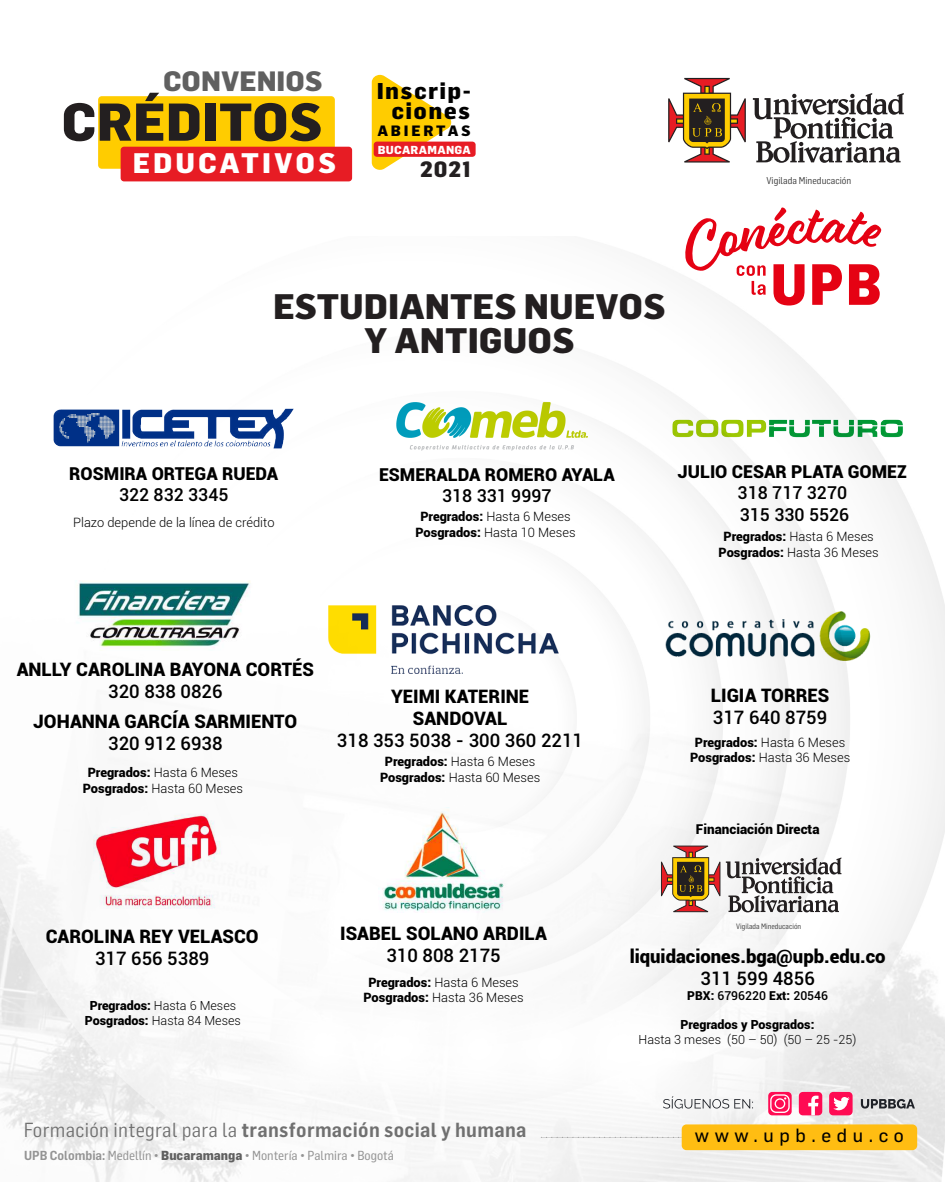
<style>
.page{position:relative;width:945px;height:1182px;background:#fff}
.page>*{position:absolute;margin:0;border:0;box-sizing:border-box;transform-origin:0 0}
.t1{font:800 52.15px "Flama Semicondensed";color:#231f20;scale:1.09 1}
.t2{font:800 34.82px/34.2px "Flama Semicondensed";color:#231f20;text-align:center;scale:1.09 1}
.t3{font:800 27.74px "Flama Semicondensed";letter-spacing:.1em;color:#fff;scale:1.09 1}
.t4{font:800 27.47px "Flama Semicondensed";color:#606060;scale:1.09 1}
.t5{font:800 22.4px/20.5px "Flama Semicondensed";letter-spacing:.055em;color:#000;text-align:right;scale:1.09 1}
.t6{font:800 21.7px "Flama Semicondensed";color:#231f20;scale:1.09 1}
.t7{font:600 19.95px "Flama Semicondensed";letter-spacing:.015em;color:#707070}
.t8{font:18.81px "Flama Basic";letter-spacing:.3em;color:#000}
.t9{font:900 18.55px/22.2px "Roboto";color:#000;text-align:center}
.t10{font:500 18.55px "Roboto";color:#000}
.t11{font:900 17.76px "Roboto";color:#000}
.t12{font:500 17.76px/21.3px "Roboto";color:#000}
.t13{font:800 14.7px "Flama Semicondensed";letter-spacing:.175em;color:#000;scale:1.09 1}
.t14{font:900 13.47px "Roboto";color:#000}
.t15{font:300 12.86px/15.5px "Roboto";color:#000;text-align:center}
.t16{font:12.86px "Flama Semicondensed Basic";color:#949494}
.t17{font:300 12.51px/15px "Roboto";color:#000;text-align:center}
.t18{font:900 12.51px "Roboto";color:#000}
.t19{font:500 12.25px "Roboto";color:#000}
.t20{font:800 11.38px "Flama Semicondensed";letter-spacing:.025em;color:#fff;scale:1.09 1}
.t21{font:9.71px "Flama Semicondensed";color:#333}
.t22{font:7.61px "Flama Semicondensed";color:#333}
.s1{font-weight:900}
.s2{font-weight:400}
.s3{font-family:"Flama Semicondensed";font-weight:600}
.s4{font-family:"Flama Semicondensed";font-weight:800;color:#606060}
</style>
<div class="page">
<img style="left:0;top:305px;width:945px;height:876px">
<img style="left:649px;top:417px;width:287px;height:29px">
<img style="left:51px;top:403px;width:246px;height:50px">
<img style="left:328px;top:605px;width:231px;height:68px">
<img style="left:393px;top:397px;width:200px;height:57px">
<img style="left:378px;top:807px;width:131px;height:105px">
<img style="left:74px;top:580px;width:183px;height:70px">
<img style="left:661px;top:603px;width:218px;height:63px">
<img style="left:93px;top:807px;width:129px;height:101px">
<svg style="left:541px;top:1136px;width:141px;height:1px"></svg>
<svg style="left:372px;top:75px;width:80px;height:95px"></svg>
<div style="left:374px;top:142px;width:102px;height:15px;background:#e71c24;border-radius:3px"></div>
<svg style="left:753px;top:93px;width:151px;height:70px"></svg>
<svg style="left:668px;top:78px;width:78px;height:84px"></svg>
<svg style="left:726px;top:857px;width:115px;height:55px"></svg>
<svg style="left:661px;top:845px;width:59px;height:67px"></svg>
<div style="left:682px;top:1124px;width:235px;height:25px;background:#ffbd12;border-radius:5px"></div>
<svg style="left:685px;top:207px;width:197px;height:98px"></svg>
<svg style="left:663px;top:1096px;width:90px;height:12px"></svg>
<svg style="left:861px;top:1098px;width:54px;height:10px"></svg>
<div style="left:829px;top:1091px;width:24px;height:24px;background:#ff0b53;border-radius:4px"></div>
<svg style="left:833px;top:1097px;width:17px;height:13px"></svg>
<div style="left:799px;top:1091px;width:23px;height:24px;background:#ff0b53;border-radius:4px"></div>
<svg style="left:808px;top:1095px;width:11px;height:20px"></svg>
<svg style="left:768px;top:1091px;width:24px;height:24px"></svg>
<svg style="left:770px;top:1094px;width:20px;height:18px"></svg>
<div style="left:98px;top:96px;width:237px;height:73px;background:#fc0;border-radius:4px"></div>
<div style="left:121px;top:147px;width:231px;height:34px;background:#e71c24;border-radius:3px"></div>
<h3 class="t4" style="left:163px;top:63px;width:148px">CONVENIOS</h3>
<h1 class="t1" style="left:61px;top:88px;width:242px">CRÉDITOS</h1>
<h3 class="t3" style="left:133px;top:145px;width:188px">EDUCATIVOS</h3>
<h3 class="t5" style="left:377px;top:79px;width:88px">Inscrip&shy;ciones</h3>
<p class="t20" style="left:378px;top:142px;width:87px">BUCARAMANGA</p>
<h3 class="t6" style="left:420px;top:155px;width:49px">2021</h3>
<p class="t13" style="left:377px;top:121px;width:87px">ABIERTAS</p>
<h2 class="t2" style="left:273px;top:288px;width:362px">ESTUDIANTES NUEVOS<br>Y ANTIGUOS</h2>
<p class="t21" style="left:766px;top:174px;width:86px">Vigilada Mineducación</p>
<h3 class="t11" style="left:69px;top:461px;width:210px">ROSMIRA ORTEGA RUEDA</h3>
<h3 class="t12" style="left:119px;top:483px;width:111px">322 832 3345</h3>
<p class="t15" style="left:73px;top:514px;width:203px">Plazo depende de la línea de crédito</p>
<h3 class="t11" style="left:379px;top:461px;width:237px">ESMERALDA ROMERO AYALA</h3>
<h3 class="t12" style="left:442px;top:484px;width:111px">318 331 9997</h3>
<p class="t15" style="left:415px;top:508px;width:162px"><span class="s1">Pregrados:</span> Hasta 6 Meses<br><span class="s1">Posgrados:</span> Hasta 10 Meses</p>
<h3 class="t9" style="left:17px;top:657px;width:299px">ANLLY CAROLINA BAYONA CORTÉS</h3>
<h3 class="t10" style="left:108px;top:678px;width:116px">320 838 0826</h3>
<h3 class="t9" style="left:34px;top:709px;width:265px">JOHANNA GARCÍA SARMIENTO</h3>
<h3 class="t10" style="left:108px;top:730px;width:116px">320 912 6938</h3>
<h3 class="t9" style="left:391px;top:684px;width:140px">YEIMI KATERINE<br>SANDOVAL</h3>
<h3 class="t10" style="left:337px;top:727px;width:248px">318 353 5038 - 300 360 2211</h3>
<p class="t15" style="left:83px;top:764px;width:162px"><span class="s1">Pregrados:</span> Hasta 6 Meses<br><span class="s1">Posgrados:</span> Hasta 60 Meses</p>
<p class="t15" style="left:380px;top:753px;width:162px"><span class="s1">Pregrados:</span> Hasta 6 Meses<br><span class="s1">Posgrados:</span> Hasta 60 Meses</p>
<h3 class="t11" style="left:678px;top:459px;width:231px">JULIO CESAR PLATA GOMEZ</h3>
<h3 class="t12" style="left:738px;top:482px;width:113px">318 717 3270<br>315 330 5526</h3>
<p class="t15" style="left:719px;top:528px;width:162px"><span class="s1">Pregrados:</span> Hasta 6 Meses<br><span class="s1">Posgrados:</span> Hasta 36 Meses</p>
<h3 class="t9" style="left:711px;top:683px;width:120px">LIGIA TORRES</h3>
<h3 class="t10" style="left:713px;top:704px;width:116px">317 640 8759</h3>
<p class="t15" style="left:690px;top:734px;width:162px"><span class="s1">Pregrados:</span> Hasta 6 Meses<br><span class="s1">Posgrados:</span> Hasta 36 Meses</p>
<p class="t14" style="left:696px;top:819px;width:125px">Financiación Directa</p>
<h3 class="t9" style="left:46px;top:924px;width:214px">CAROLINA REY VELASCO</h3>
<h3 class="t10" style="left:95px;top:945px;width:116px">317 656 5389</h3>
<p class="t17" style="left:85px;top:997px;width:158px"><span class="s1">Pregrados:</span> Hasta 6 Meses<br><span class="s1">Posgrados:</span> Hasta 84 Meses</p>
<h3 class="t9" style="left:340px;top:920px;width:208px">ISABEL SOLANO ARDILA</h3>
<h3 class="t10" style="left:386px;top:942px;width:116px">310 808 2175</h3>
<p class="t15" style="left:363px;top:973px;width:162px"><span class="s1">Pregrados:</span> Hasta 6 Meses<br><span class="s1">Posgrados:</span> Hasta 36 Meses</p>
<h3 class="t7" style="left:24px;top:1117px;width:504px"><span class="s2">Formación integral para la</span> transformación social y humana</h3>
<p class="t16" style="left:24px;top:1146px;width:371px"><span class="s3">UPB Colombia:</span> Medellín • <span class="s4">Bucaramanga</span> • Montería • Palmira • Bogotá</p>
<p class="t22" style="left:736px;top:921px;width:67px">Vigilada Mineducación</p>
<h3 class="t9" style="left:630px;top:944px;width:258px">liquidaciones.bga@upb.edu.co</h3>
<h3 class="t10" style="left:700px;top:965px;width:116px">311 599 4856</h3>
<p class="t19" style="left:687px;top:986px;width:142px"><span class="s1">PBX:</span> 6796220 <span class="s1">Ext:</span> 20546</p>
<p class="t18" style="left:681px;top:1015px;width:135px">Pregrados y Posgrados:</p>
<p class="t17" style="left:639px;top:1031px;width:219px">Hasta 3 meses (50 – 50) (50 – 25 -25)</p>
<h3 class="t8" style="left:695px;top:1122px;width:210px">www.upb.edu.co</h3>
</div>
